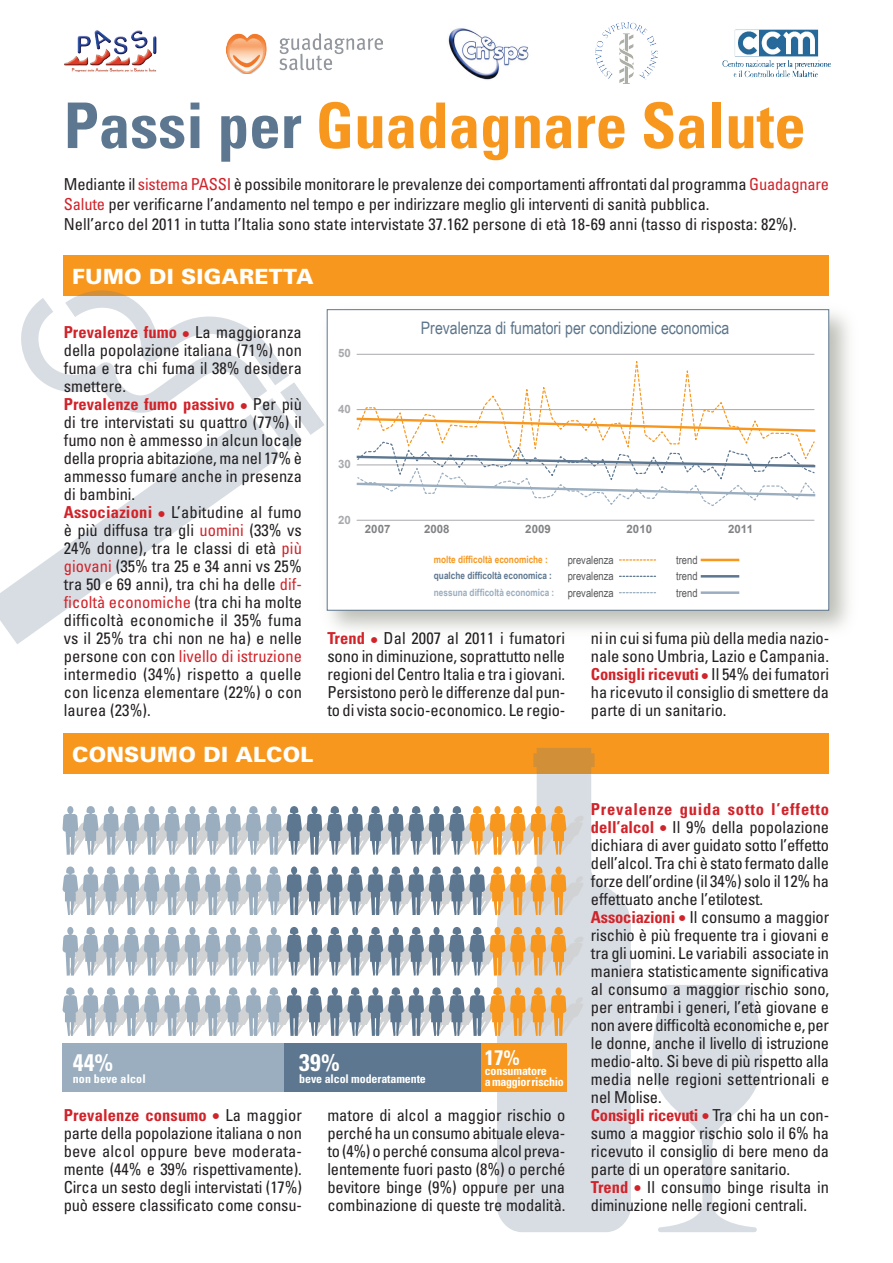
<style>
.page{position:relative;width:893px;height:1263px;background:#fff}
.page>*{position:absolute;margin:0;border:0;box-sizing:border-box;transform-origin:0 0}
.TITOLO_CAPITOLO{font:700 condensed 63px "Univers";color:#f7971d}
.TESTO_inizio{font:700 condensed 24px "Univers";color:#fff}
.TESTO_inizio-2{font:900 21px "Univers";letter-spacing:.01em;color:#fff}
.TESTO_inizio-3{font:700 condensed 21px "Univers";color:#fff}
.t1{font:17.25px "Arial Narrow";color:#5c758a}
.TESTO_inizio-4{font:condensed 16.5px/18px "Univers";letter-spacing:-.01em;color:#231f20;text-align:justify}
.TESTO_inizio-5{font:700 condensed 12px "Univers";letter-spacing:-.01em;color:#fff}
.TESTO_inizio-6{font:700 condensed 12px "Univers";letter-spacing:.01em;color:#fff}
.t2{font:11.55px "Arial Narrow";color:#57585a}
.t3{font:700 11.55px "Arial";color:#808285}
.t4{font:700 11.55px "Arial";color:#a8a9ad}
.t5{font:700 10.05px "Arial Narrow";color:#9aaebf}
.t6{font:700 10.05px "Arial Narrow";color:#5d7790}
.t7{font:700 10.05px "Arial Narrow";color:#f7971d}
.s1{color:#5d7790}
.s2{color:#d1232a}
.s3{font-weight:700;color:#d1232a}
.s4{font-weight:400;font-size:11.55px;color:#57585a}
</style>
<div class="page">
<img style="left:326px;top:309px;width:523px;height:321px">
<div style="left:327px;top:310px;width:502px;height:300px;background:#fff"></div>
<hr style="left:357px;top:520px;width:457px;height:1px;background:#a8a9ad">
<svg style="left:356px;top:353px;width:460px;height:153px"></svg>
<svg style="left:619px;top:559px;width:36px;height:2px"></svg>
<hr style="left:702px;top:559px;width:36px;height:2px;background:#f7971d">
<svg style="left:619px;top:592px;width:36px;height:1px"></svg>
<hr style="left:702px;top:591px;width:36px;height:3px;background:#9aaebf">
<svg style="left:619px;top:576px;width:36px;height:1px"></svg>
<hr style="left:702px;top:575px;width:36px;height:3px;background:#5d7790">
<div style="left:64px;top:733px;width:765px;height:41px;background:#f7971d"></div>
<svg style="left:652px;top:985px;width:111px;height:247px"></svg>
<svg style="left:497px;top:748px;width:134px;height:484px;fill:#d7dde3"></svg>
<svg style="left:63px;top:806px;width:521px;height:48px"></svg>
<svg style="left:63px;top:866px;width:521px;height:49px"></svg>
<svg style="left:63px;top:927px;width:521px;height:48px"></svg>
<svg style="left:63px;top:987px;width:521px;height:49px"></svg>
<div style="left:481px;top:1044px;width:85px;height:48px;background:#f7971d"></div>
<div style="left:284px;top:1044px;width:197px;height:48px;background:#5d7790"></div>
<div style="left:63px;top:1044px;width:221px;height:48px;background:#9aaebf"></div>
<div style="left:64px;top:255px;width:765px;height:41px;background:#f7971d"></div>
<svg style="left:0;top:470px;width:261px;height:174px"></svg>
<svg style="left:23px;top:281px;width:307px;height:189px"></svg>
<img style="left:226px;top:33px;width:156px;height:41px">
<img style="left:64px;top:30px;width:93px;height:42px">
<img style="left:448px;top:28px;width:81px;height:52px">
<img style="left:595px;top:23px;width:62px;height:61px">
<img style="left:722px;top:30px;width:109px;height:37px">
<p class="TITOLO_CAPITOLO" style="left:64px;top:87px;width:743px"><span class="s1">Passi per</span> Guadagnare Salute</p>
<p class="TESTO_inizio-4" style="left:64px;top:174px;width:767px;line-height:19.8px">Mediante il <span class="s2">sistema PASSI</span> è possibile monitorare le prevalenze dei comportamenti affrontati dal programma <span class="s2">Guadagnare<br>Salute</span> per verificarne l’andamento nel tempo e per indirizzare meglio gli interventi di sanità pubblica.</p>
<p class="TESTO_inizio-4" style="left:64px;top:214px;width:735px">Nell’arco del 2011 in tutta l’Italia sono state intervistate 37.162 persone di età 18-69 anni (tasso di risposta: 82%).</p>
<p class="TESTO_inizio-2" style="left:72px;top:263px;width:243px">FUMO DI SIGARETTA</p>
<p class="TESTO_inizio-4" style="left:64px;top:323px;width:240px"><span class="s3">Prevalenze fumo •</span> La maggioranza della popolazione italiana (71%) non fuma e tra chi fuma il 38% desidera smettere.</p>
<p class="TESTO_inizio-4" style="left:64px;top:395px;width:240px"><span class="s3">Prevalenze fumo passivo •</span> Per più di tre intervistati su quattro (77%) il fumo non è ammesso in alcun locale della propria abitazione, ma nel 17% è ammesso fumare anche in presenza di bambini.</p>
<p class="TESTO_inizio-4" style="left:64px;top:503px;width:240px"><span class="s3">Associazioni •</span> L’abitudine al fumo è più diffusa tra gli <span class="s2">uomini</span> (33% vs 24% donne), tra le classi di età <span class="s2">più giovani</span> (35% tra 25 e 34 anni vs 25% tra 50 e 69 anni), tra chi ha delle <span class="s2">dif&shy;ficoltà economiche</span> (tra chi ha molte difficoltà economiche il 35% fuma vs il 25% tra chi non ne ha) e nelle persone con con <span class="s2">livello di istruzione </span>intermedio (34%) rispetto a quelle con licenza elementare (22%) o con laurea (23%).</p>
<p class="TESTO_inizio-2" style="left:72px;top:741px;width:243px">CONSUMO DI ALCOL</p>
<p class="t4" style="left:338px;top:345px;width:14px">50</p>
<p class="t4" style="left:338px;top:401px;width:14px">40</p>
<p class="t4" style="left:338px;top:457px;width:14px">30</p>
<p class="t1" style="left:421px;top:315px;width:310px">Prevalenza di fumatori per condizione economica</p>
<p class="t4" style="left:338px;top:512px;width:14px">20</p>
<p class="t3" style="left:365px;top:522px;width:27px">2007</p>
<p class="t3" style="left:424px;top:522px;width:27px">2008</p>
<p class="t3" style="left:525px;top:522px;width:27px">2009</p>
<p class="t3" style="left:627px;top:522px;width:27px">2010</p>
<p class="t3" style="left:728px;top:522px;width:26px">2011</p>
<p class="t7" style="left:434px;top:552px;width:115px">molte difficoltà economiche :</p>
<p class="t2" style="left:568px;top:551px;width:48px">prevalenza</p>
<p class="t2" style="left:676px;top:551px;width:23px">trend</p>
<p class="t5" style="left:434px;top:585px;width:181px">nessuna difficoltà economica : <span class="s4">prevalenza</span></p>
<p class="t2" style="left:676px;top:584px;width:23px">trend</p>
<p class="t6" style="left:434px;top:568px;width:120px">qualche difficoltà economica :</p>
<p class="t2" style="left:568px;top:568px;width:48px">prevalenza</p>
<p class="t2" style="left:676px;top:568px;width:23px">trend</p>
<p class="TESTO_inizio-4" style="left:327px;top:629px;width:239px"><span class="s3">Trend •</span> Dal 2007 al 2011 i fumatori sono in diminuzione, soprattutto nelle regioni del Centro Italia e tra i giovani.<br>Persistono però le differenze dal pun&shy;to di vista socio-economico. Le regio-</p>
<p class="TESTO_inizio-4" style="left:591px;top:629px;width:240px">ni in cui si fuma più della media nazio&shy;nale sono Umbria, Lazio e Campania.</p>
<p class="TESTO_inizio-4" style="left:591px;top:665px;width:240px"><span class="s3">Consigli ricevuti •</span> Il 54% dei fumatori ha ricevuto il consiglio di smettere da parte di un sanitario.</p>
<p class="TESTO_inizio" style="left:73px;top:1047px;width:42px">44%</p>
<p class="TESTO_inizio-6" style="left:73px;top:1071px;width:74px">non beve alcol</p>
<p class="TESTO_inizio" style="left:299px;top:1047px;width:42px">39%</p>
<p class="TESTO_inizio-5" style="left:299px;top:1071px;width:128px">beve alcol moderatamente</p>
<p class="TESTO_inizio-3" style="left:485px;top:1044px;width:37px">17%</p>
<p class="TESTO_inizio-5" style="left:485px;top:1064px;width:64px">consumatore</p>
<p class="TESTO_inizio-5" style="left:485px;top:1074px;width:81px">a maggior rischio</p>
<p class="TESTO_inizio-4" style="left:64px;top:1105px;width:240px"><span class="s3">Prevalenze consumo •</span> La maggior parte della popolazione italiana o non beve alcol oppure beve moderata&shy;mente (44% e 39% rispettivamente).<br>Circa un sesto degli intervistati (17%) può essere classificato come consu-</p>
<p class="TESTO_inizio-4" style="left:327px;top:1105px;width:240px">matore di alcol a maggior rischio o perché ha un consumo abituale eleva&shy;to (4%) o perché consuma alcol preva&shy;lentemente fuori pasto (8%) o perché bevitore binge (9%) oppure per una combinazione di queste tre modalità.</p>
<p class="TESTO_inizio-4" style="left:591px;top:799px;width:240px"><span class="s3">Prevalenze guida sotto l’effetto dell’alcol •</span> Il 9% della popolazione dichiara di aver guidato sotto l’effetto dell’alcol. Tra chi è stato fermato dalle forze dell’ordine (il 34%) solo il 12% ha effettuato anche l’etilotest.</p>
<p class="TESTO_inizio-4" style="left:591px;top:907px;width:240px"><span class="s3">Associazioni •</span> Il consumo a maggior rischio è più frequente tra i giovani e tra gli uomini. Le variabili associate in maniera statisticamente significativa al consumo a maggior rischio sono, per entrambi i generi, l’età giovane e non avere difficoltà economiche e, per le donne, anche il livello di istruzione medio-alto. Si beve di più rispetto alla media nelle regioni settentrionali e nel Molise.</p>
<p class="TESTO_inizio-4" style="left:591px;top:1105px;width:240px"><span class="s3">Consigli ricevuti •</span> Tra chi ha un con&shy;sumo a maggior rischio solo il 6% ha ricevuto il consiglio di bere meno da parte di un operatore sanitario.</p>
<p class="TESTO_inizio-4" style="left:591px;top:1177px;width:240px"><span class="s3">Trend •</span> Il consumo binge risulta in diminuzione nelle regioni centrali.</p>
</div>
